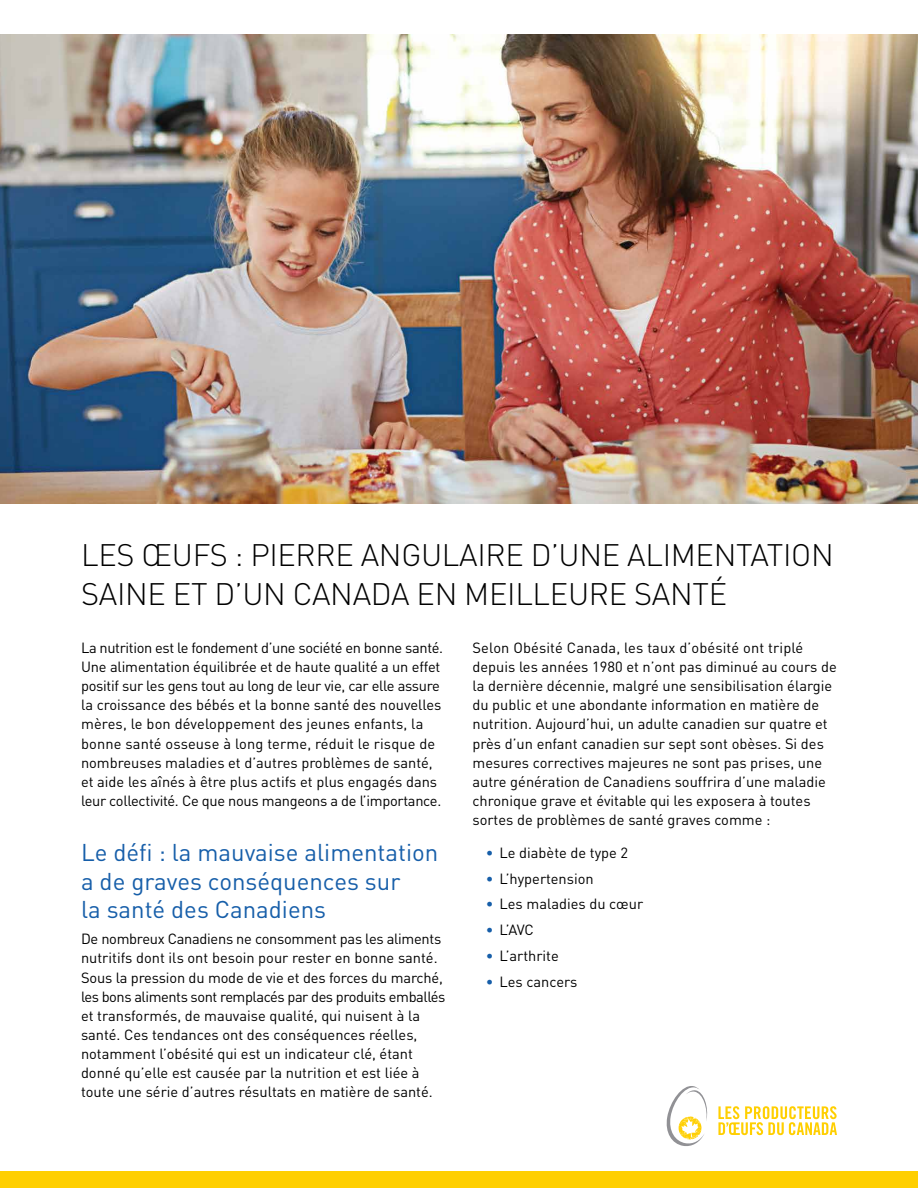
<style>
.page{position:relative;width:918px;height:1188px;background:#fff}
.page>*{position:absolute;margin:0;border:0;box-sizing:border-box;transform-origin:0 0}
.t1{font:300 30.75px/39px "DIN Pro";letter-spacing:-.01em;color:#000}
.t2{font:24px/28.5px "DIN Pro";color:#165ea9}
.t3{font:14.7px/19.2px "DIN Pro";color:#000}
.s1{color:#165ea9}
</style>
<div class="page">
<div style="left:0;top:1172px;width:918px;height:16px;background:#ffcf01"></div>
<svg style="left:667px;top:1086px;width:41px;height:60px"></svg>
<svg style="left:718px;top:1106px;width:119px;height:29px"></svg>
<img style="left:0;top:35px;width:918px;height:469px">
<h1 class="t1" style="left:81px;top:535px;width:754px">LES ŒUFS : PIERRE ANGULAIRE D’UNE ALIMENTATION<br>SAINE ET D’UN CANADA EN MEILLEURE SANTÉ</h1>
<p class="t3" style="left:81px;top:637px;width:364px">La nutrition est le fondement d’une société en bonne santé.<br>Une alimentation équilibrée et de haute qualité a un effet positif sur les gens tout au long de leur vie, car elle assure la croissance des bébés et la bonne santé des nouvelles mères, le bon développement des jeunes enfants, la bonne santé osseuse à long terme, réduit le risque de nombreuses maladies et d’autres problèmes de santé, et aide les aînés à être plus actifs et plus engagés dans leur collectivité. Ce que nous mangeons a de l’importance.</p>
<h2 class="t2" style="left:81px;top:837px;width:359px">Le défi : la mauvaise alimentation a de graves conséquences sur<br>la santé des Canadiens</h2>
<p class="t3" style="left:81px;top:929px;width:366px">De nombreux Canadiens ne consomment pas les aliments nutritifs dont ils ont besoin pour rester en bonne santé.<br>Sous la pression du mode de vie et des forces du marché, les bons aliments sont remplacés par des produits emballés et transformés, de mauvaise qualité, qui nuisent à la santé. Ces tendances ont des conséquences réelles, notamment l’obésité qui est un indicateur clé, étant donné qu’elle est causée par la nutrition et est liée à toute une série d’autres résultats en matière de santé.</p>
<p class="t3" style="left:472px;top:637px;width:366px">Selon Obésité Canada, les taux d’obésité ont triplé depuis les années 1980 et n’ont pas diminué au cours de la dernière décennie, malgré une sensibilisation élargie du public et une abondante information en matière de nutrition. Aujourd’hui, un adulte canadien sur quatre et près d’un enfant canadien sur sept sont obèses. Si des mesures correctives majeures ne sont pas prises, une autre génération de Canadiens souffrira d’une maladie chronique grave et évitable qui les exposera à toutes sortes de problèmes de santé graves comme :</p>
<p class="t3" style="left:486px;top:842px;width:144px"><span class="s1">•</span> Le diabète de type 2</p>
<p class="t3" style="left:486px;top:868px;width:109px"><span class="s1">•</span> L’hypertension</p>
<p class="t3" style="left:486px;top:894px;width:159px"><span class="s1">•</span> Les maladies du cœur</p>
<p class="t3" style="left:486px;top:920px;width:49px"><span class="s1">•</span> L’AVC</p>
<p class="t3" style="left:486px;top:946px;width:74px"><span class="s1">•</span> L’arthrite</p>
<p class="t3" style="left:486px;top:972px;width:93px"><span class="s1">•</span> Les cancers</p>
</div>
